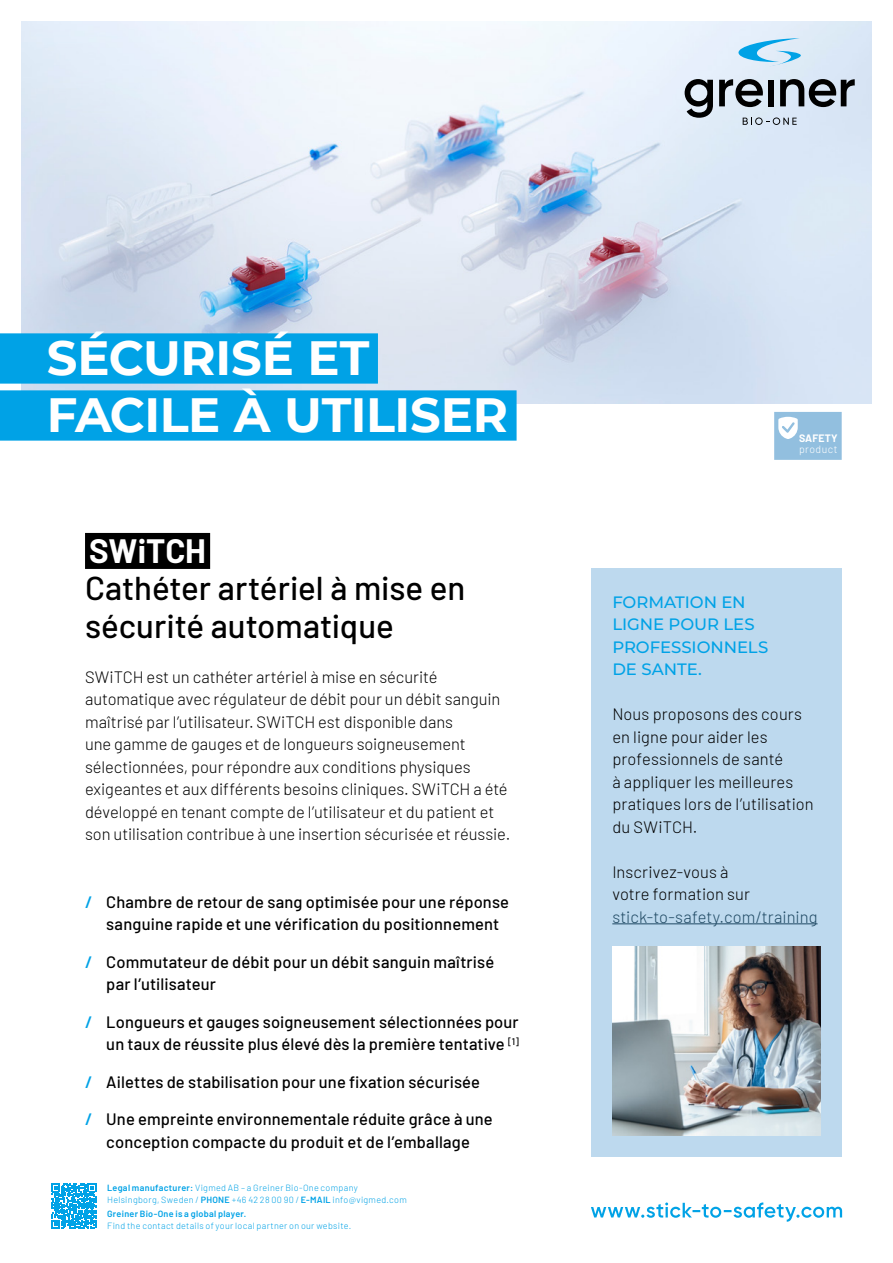
<style>
.page{position:relative;width:893px;height:1263px;background:#fff}
.page>*{position:absolute;margin:0;border:0;box-sizing:border-box;transform-origin:0 0}
.t1{font:700 48px/57px "Montserrat";letter-spacing:-.01em;color:#fff}
.t2{font:500 33px/37.5px "Barlow";color:#000}
.t3{font:700 33px "Barlow";letter-spacing:-.005em;color:#fff}
.t4{font:300 16.5px/22.5px "Barlow";letter-spacing:-.005em;color:#000}
.t5{font:500 16.5px/22.5px "Barlow";letter-spacing:.01em;color:#000}
.t6{font:500 16.5px/22.5px "Montserrat";color:#00a2e6}
.t7{font:300 16.5px "Barlow";letter-spacing:.005em;color:#1f4963}
.t8{font:300 10.5px "Barlow";letter-spacing:.045em;color:#fff}
.t9{font:700 10.5px "Barlow";letter-spacing:.01em;color:#fff}
.t10{font:300 9px/12px "Barlow";letter-spacing:.035em;color:#00a2e6}
.t11{font:600 9px "Barlow";letter-spacing:.03em;color:#00a2e6}
.s1{font-weight:600;color:#00a2e6}
.s2{font-weight:600}
</style>
<div class="page">
<div style="left:591px;top:568px;width:251px;height:589px;background:#bdd9ee"></div>
<svg style="left:52px;top:1184px;width:44px;height:44px"></svg>
<img style="left:21px;top:21px;width:851px;height:383px">
<svg style="left:774px;top:412px;width:68px;height:48px;background:#9dc5e2"></svg>
<img style="left:612px;top:946px;width:209px;height:190px">
<svg style="left:591px;top:1202px;width:251px;height:20px"></svg>
<svg style="left:743px;top:117px;width:54px;height:8px"></svg>
<svg style="left:738px;top:38px;width:63px;height:29px;background:#a4d8f3"></svg>
<svg style="left:685px;top:79px;width:28px;height:39px"></svg>
<svg style="left:719px;top:79px;width:44px;height:28px"></svg>
<div style="left:768px;top:80px;width:6px;height:26px;background:#000"></div>
<svg style="left:780px;top:79px;width:75px;height:28px;background:#70777f"></svg>
<div style="left:0;top:333px;width:378px;height:51px;background:#00a2e6"></div>
<div style="left:0;top:390px;width:517px;height:51px;background:#00a2e6"></div>
<div style="left:85px;top:533px;width:125px;height:36px;background:#000"></div>
<hr style="left:612px;top:923px;width:205px;height:1px;background:#1f4963">
<h1 class="t1" style="left:47px;top:327px;width:463px">SÉCURISÉ ET<br>FACILE À UTILISER</h1>
<h2 class="t3" style="left:89px;top:526px;width:118px">SWiTCH</h2>
<h2 class="t2" style="left:85px;top:567px;width:382px">Cathéter artériel à mise en sécurité automatique</h2>
<p class="t4" style="left:85px;top:664px;width:427px">SWiTCH est un cathéter artériel à mise en sécurité automatique avec régulateur de débit pour un débit sanguin maîtrisé par l’utilisateur. SWiTCH est disponible dans<br>une gamme de gauges et de longueurs soigneusement sélectionnées, pour répondre aux conditions physiques exigeantes et aux différents besoins cliniques. SWiTCH a été développé en tenant compte de l’utilisateur et du patient et son utilisation contribue à une insertion sécurisée et réussie.</p>
<p class="t5" style="left:106px;top:889px;width:404px;text-indent:-21px"><span class="s1">/</span> Chambre de retour de sang optimisée pour une réponse sanguine rapide et une vérification du positionnement</p>
<p class="t5" style="left:106px;top:949px;width:389px;text-indent:-21px"><span class="s1">/</span> Commutateur de débit pour un débit sanguin maîtrisé par l’utilisateur</p>
<p class="t5" style="left:85px;top:1009px;width:435px;text-align:right"><span class="s1">/</span> Longueurs et gauges soigneusement sélectionnées pour un taux de réussite plus élevé dès la première tentative <sup>[1]</sup></p>
<p class="t5" style="left:85px;top:1069px;width:396px"><span class="s1">/</span> Ailettes de stabilisation pour une fixation sécurisée</p>
<p class="t5" style="left:85px;top:1106px;width:409px;text-align:center"><span class="s1">/</span> Une empreinte environnementale réduite grâce à une conception compacte du produit et de l’emballage</p>
<p class="t10" style="left:107px;top:1181px;width:301px"><span class="s2">Legal manufacturer:</span> Vigmed AB – a Greiner Bio-One company<br>Helsingborg, Sweden / <span class="s2">PHONE</span> +46 42 28 00 90 / <span class="s2">E-MAIL</span> info@vigmed.com</p>
<p class="t11" style="left:107px;top:1207px;width:141px">Greiner Bio-One is a global player.</p>
<p class="t10" style="left:107px;top:1219px;width:246px">Find the contact details of your local partner on our website.</p>
<p class="t9" style="left:799px;top:430px;width:40px">SAFETY</p>
<p class="t8" style="left:799px;top:442px;width:40px">product</p>
<p class="t6" style="left:612px;top:590px;width:158px">FORMATION EN<br>LIGNE POUR LES<br>PROFESSIONNELS<br>DE SANTE.</p>
<p class="t4" style="left:612px;top:702px;width:203px">Nous proposons des cours en ligne pour aider les professionnels de santé<br>à appliquer les meilleures pratiques lors de l’utilisation du SWiTCH.</p>
<p class="t4" style="left:612px;top:859px;width:139px">Inscrivez-vous à votre formation sur</p>
<p class="t7" style="left:612px;top:905px;width:207px">stick-to-safety.com/training</p>
</div>
